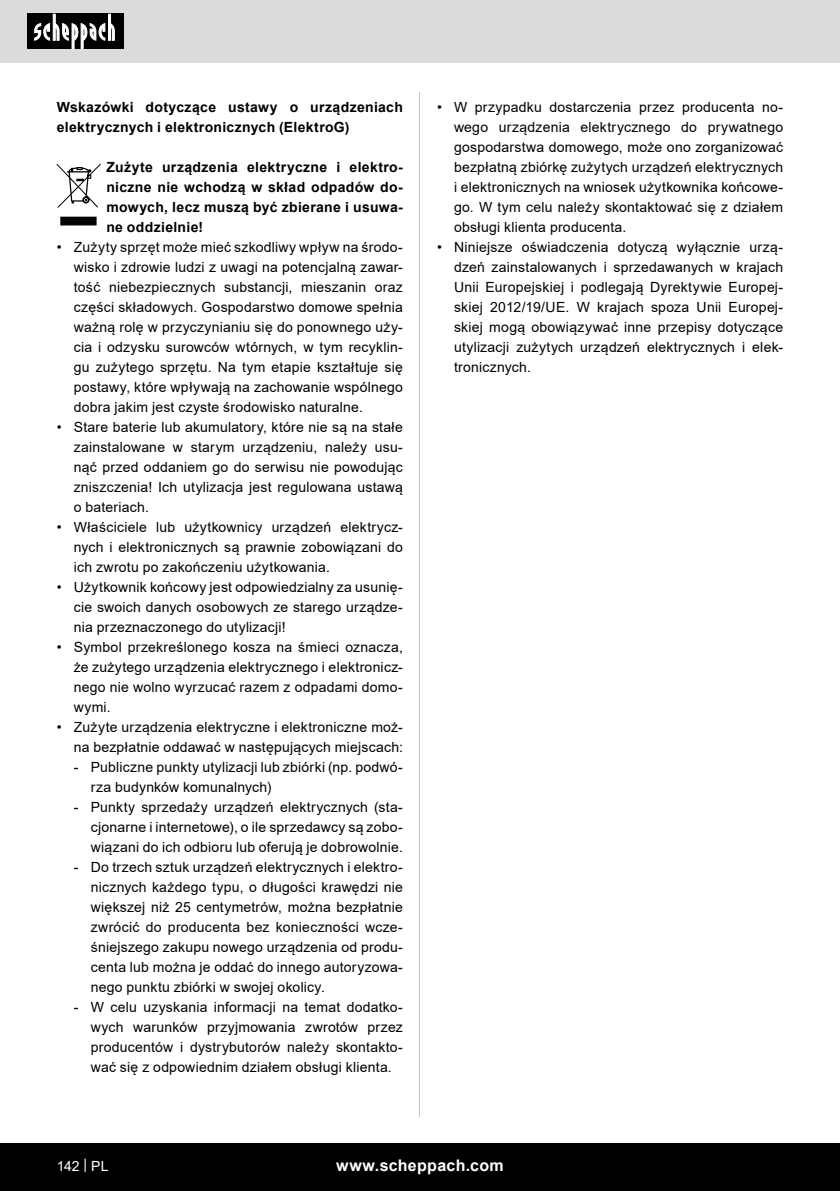
<style>
.page{position:relative;width:840px;height:1191px;background:#fff}
.page>*{position:absolute;margin:0;border:0;box-sizing:border-box;transform-origin:0 0}
.t1{font:700 16px "Arial";letter-spacing:.02em;color:#fff}
.t2{font:14px/20px "Arial";letter-spacing:.015em;color:#000;text-align:justify}
.t3{font:700 14px/20px "Arial";letter-spacing:.02em;color:#000}
.t4{font:14px "Arial";color:#fff}
</style>
<div class="page">
<div style="left:0;top:0;width:839px;height:63px;background:#dbdbdb"></div>
<div style="left:0;top:1143px;width:839px;height:48px;background:#000"></div>
<div style="left:27px;top:14px;width:96px;height:35px;background:#000"></div>
<svg style="left:34px;top:14px;width:81px;height:35px"></svg>
<hr style="left:419px;top:92px;width:1px;height:1025px;background:#c7c7c7">
<svg style="left:57px;top:163px;width:44px;height:62px"></svg>
<p class="t3" style="left:57px;top:97px;width:347px">Wskazówki dotyczące ustawy o urządzeniach elektrycznych i elektronicznych (ElektroG)</p>
<p class="t3" style="left:106px;top:157px;width:298px;text-align:justify">Zużyte urządzenia elektryczne i elektro&shy;niczne nie wchodzą w skład odpadów do&shy;mowych, lecz muszą być zbierane i usuwa&shy;ne oddzielnie!</p>
<p class="t2" style="left:74px;top:237px;width:330px;text-indent:-17px">• Zużyty sprzęt może mieć szkodliwy wpływ na środo&shy;wisko i zdrowie ludzi z uwagi na potencjalną zawar&shy;tość niebezpiecznych substancji, mieszanin oraz części składowych. Gospodarstwo domowe spełnia ważną rolę w przyczynianiu się do ponownego uży&shy;cia i odzysku surowców wtórnych, w tym recyklin&shy;gu zużytego sprzętu. Na tym etapie kształtuje się postawy, które wpływają na zachowanie wspólnego dobra jakim jest czyste środowisko naturalne.</p>
<p class="t2" style="left:74px;top:417px;width:330px;text-indent:-17px">• Stare baterie lub akumulatory, które nie są na stałe zainstalowane w starym urządzeniu, należy usu&shy;nąć przed oddaniem go do serwisu nie powodując zniszczenia! Ich utylizacja jest regulowana ustawą o bateriach.</p>
<p class="t2" style="left:74px;top:517px;width:330px;text-indent:-17px">• Właściciele lub użytkownicy urządzeń elektrycz&shy;nych i elektronicznych są prawnie zobowiązani do ich zwrotu po zakończeniu użytkowania.</p>
<p class="t2" style="left:74px;top:577px;width:330px;text-indent:-17px">• Użytkownik końcowy jest odpowiedzialny za usunię&shy;cie swoich danych osobowych ze starego urządze&shy;nia przeznaczonego do utylizacji!</p>
<p class="t2" style="left:74px;top:637px;width:330px;text-indent:-17px">• Symbol przekreślonego kosza na śmieci oznacza, że zużytego urządzenia elektrycznego i elektronicz&shy;nego nie wolno wyrzucać razem z odpadami domo&shy;wymi.</p>
<p class="t2" style="left:57px;top:717px;width:347px;text-align:right">• Zużyte urządzenia elektryczne i elektroniczne moż&shy;na bezpłatnie oddawać w następujących miejscach:</p>
<p class="t2" style="left:91px;top:757px;width:313px;text-indent:-17px">- Publiczne punkty utylizacji lub zbiórki (np. podwó&shy;rza budynków komunalnych)</p>
<p class="t2" style="left:91px;top:797px;width:313px;text-indent:-17px">- Punkty sprzedaży urządzeń elektrycznych (sta&shy;cjonarne i internetowe), o ile sprzedawcy są zobo&shy;wiązani do ich odbioru lub oferują je dobrowolnie.</p>
<p class="t2" style="left:91px;top:857px;width:313px;text-indent:-17px">- Do trzech sztuk urządzeń elektrycznych i elektro&shy;nicznych każdego typu, o długości krawędzi nie większej niż 25 centymetrów, można bezpłatnie zwrócić do producenta bez konieczności wcze&shy;śniejszego zakupu nowego urządzenia od produ&shy;centa lub można je oddać do innego autoryzowa&shy;nego punktu zbiórki w swojej okolicy.</p>
<p class="t2" style="left:91px;top:997px;width:313px;text-indent:-17px">- W celu uzyskania informacji na temat dodatko&shy;wych warunków przyjmowania zwrotów przez producentów i dystrybutorów należy skontakto&shy;wać się z odpowiednim działem obsługi klienta.</p>
<p class="t2" style="left:454px;top:97px;width:330px;text-indent:-17px">• W przypadku dostarczenia przez producenta no&shy;wego urządzenia elektrycznego do prywatnego gospodarstwa domowego, może ono zorganizować bezpłatną zbiórkę zużytych urządzeń elektrycznych i elektronicznych na wniosek użytkownika końcowe&shy;go. W tym celu należy skontaktować się z działem obsługi klienta producenta.</p>
<p class="t2" style="left:454px;top:237px;width:330px;text-indent:-17px">• Niniejsze oświadczenia dotyczą wyłącznie urzą&shy;dzeń zainstalowanych i sprzedawanych w krajach Unii Europejskiej i podlegają Dyrektywie Europej&shy;skiej 2012/19/UE. W krajach spoza Unii Europej&shy;skiej mogą obowiązywać inne przepisy dotyczące utylizacji zużytych urządzeń elektrycznych i elek&shy;tronicznych.</p>
<p class="t4" style="left:57px;top:1156px;width:53px">142 | PL</p>
<p class="t1" style="left:336px;top:1154px;width:169px">www.scheppach.com</p>
</div>
